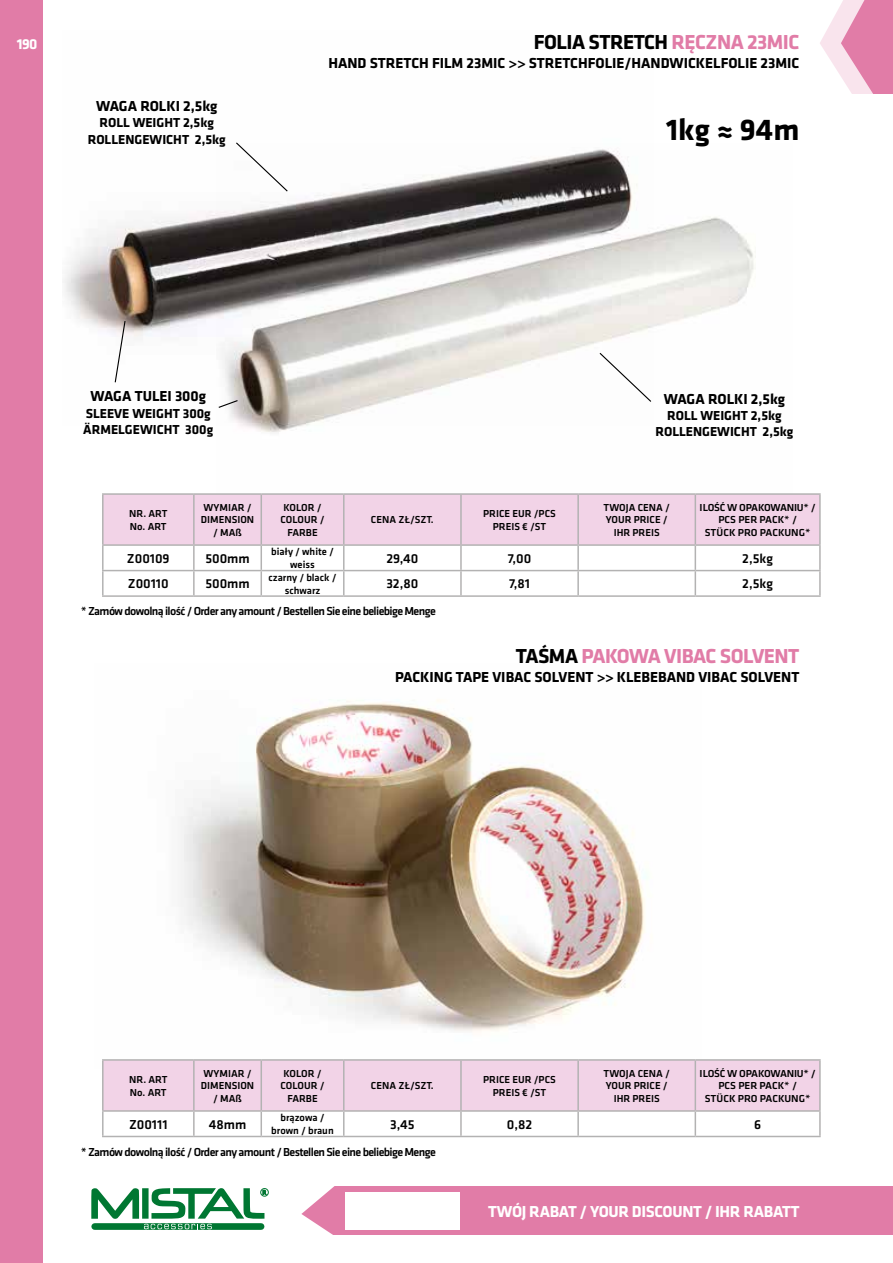
<style>
.page{position:relative;width:893px;height:1263px;background:#fff}
.page>*{position:absolute;margin:0;border:0;box-sizing:border-box;transform-origin:0 0}
.t1{font:700 31.2px "Klavika";color:#000}
.t2{font:700 21px "Klavika";letter-spacing:-.025em;color:#000}
.t3{font:700 21px "Klavika";letter-spacing:-.025em;color:#e17ca7}
.t4{font:700 16.5px "Klavika";letter-spacing:-.02em;color:#fff}
.t5{font:700 15px "Klavika";color:#000}
.t6{font:700 15px "Klavika";color:#fff}
.t7{font:700 13.5px/16.2px "Klavika";color:#000;text-align:center}
.t8{font:500 13.5px "Klavika";color:#000}
.t9{font:500 12px "Klavika";letter-spacing:-.05em;color:#000}
.t10{font:500 10.5px/12.6px "Klavika";color:#000;text-align:center}
.s1{color:#e17ca7}
.s2{color:#000}
</style>
<div class="page">
<div style="left:198px;top:1187px;width:695px;height:48px;background:#e17ca7"></div>
<div style="left:466px;top:0;width:427px;height:94px;background:#e17ca7"></div>
<svg style="left:466px;top:0;width:407px;height:94px;background:#fcf4f8"></svg>
<div style="left:0;top:0;width:43px;height:1263px;background:#e17ca7"></div>
<svg style="left:91px;top:1186px;width:246px;height:49px"></svg>
<div style="left:345px;top:1192px;width:115px;height:38px;background:#fff"></div>
<img style="left:180px;top:700px;width:467px;height:332px">
<img style="left:63px;top:31px;width:591px;height:308px">
<img style="left:216px;top:144px;width:540px;height:289px">
<hr style="left:102px;top:493px;width:92px;height:2px;background:#b3b2b2">
<hr style="left:102px;top:495px;width:2px;height:49px;background:#b3b2b2">
<hr style="left:261px;top:493px;width:83px;height:2px;background:#b3b2b2">
<hr style="left:194px;top:493px;width:67px;height:2px;background:#b3b2b2">
<hr style="left:344px;top:493px;width:117px;height:2px;background:#b3b2b2">
<hr style="left:461px;top:493px;width:117px;height:2px;background:#b3b2b2">
<hr style="left:578px;top:493px;width:117px;height:2px;background:#b3b2b2">
<hr style="left:695px;top:493px;width:126px;height:2px;background:#b3b2b2">
<hr style="left:819px;top:495px;width:2px;height:49px;background:#b3b2b2">
<hr style="left:819px;top:571px;width:2px;height:24px;background:#b3b2b2">
<hr style="left:695px;top:544px;width:126px;height:2px;background:#b3b2b2">
<hr style="left:819px;top:546px;width:2px;height:24px;background:#b3b2b2">
<hr style="left:695px;top:570px;width:126px;height:1px;background:#b3b2b2">
<hr style="left:695px;top:595px;width:126px;height:2px;background:#b3b2b2">
<hr style="left:578px;top:595px;width:117px;height:2px;background:#b3b2b2">
<hr style="left:461px;top:595px;width:117px;height:2px;background:#b3b2b2">
<hr style="left:344px;top:595px;width:117px;height:2px;background:#b3b2b2">
<hr style="left:261px;top:595px;width:83px;height:2px;background:#b3b2b2">
<hr style="left:194px;top:595px;width:67px;height:2px;background:#b3b2b2">
<svg style="left:103px;top:494px;width:717px;height:102px"></svg>
<hr style="left:194px;top:570px;width:67px;height:1px;background:#b3b2b2">
<hr style="left:102px;top:544px;width:92px;height:2px;background:#b3b2b2">
<hr style="left:102px;top:546px;width:2px;height:24px;background:#b3b2b2">
<hr style="left:193px;top:546px;width:2px;height:24px;background:#b3b2b2">
<hr style="left:102px;top:570px;width:92px;height:1px;background:#b3b2b2">
<hr style="left:102px;top:571px;width:2px;height:24px;background:#b3b2b2">
<hr style="left:193px;top:571px;width:2px;height:24px;background:#b3b2b2">
<hr style="left:102px;top:595px;width:92px;height:2px;background:#b3b2b2">
<hr style="left:102px;top:1059px;width:92px;height:2px;background:#b3b2b2">
<hr style="left:102px;top:1061px;width:2px;height:49px;background:#b3b2b2">
<hr style="left:261px;top:1059px;width:83px;height:2px;background:#b3b2b2">
<hr style="left:194px;top:1059px;width:67px;height:2px;background:#b3b2b2">
<hr style="left:344px;top:1059px;width:117px;height:2px;background:#b3b2b2">
<hr style="left:461px;top:1059px;width:117px;height:2px;background:#b3b2b2">
<hr style="left:578px;top:1059px;width:117px;height:2px;background:#b3b2b2">
<hr style="left:695px;top:1059px;width:126px;height:2px;background:#b3b2b2">
<hr style="left:819px;top:1061px;width:2px;height:49px;background:#b3b2b2">
<hr style="left:695px;top:1110px;width:126px;height:2px;background:#b3b2b2">
<hr style="left:819px;top:1112px;width:2px;height:24px;background:#b3b2b2">
<hr style="left:695px;top:1136px;width:126px;height:1px;background:#b3b2b2">
<hr style="left:578px;top:1136px;width:117px;height:1px;background:#b3b2b2">
<hr style="left:461px;top:1136px;width:117px;height:1px;background:#b3b2b2">
<hr style="left:344px;top:1136px;width:117px;height:1px;background:#b3b2b2">
<hr style="left:261px;top:1136px;width:83px;height:1px;background:#b3b2b2">
<svg style="left:103px;top:1060px;width:717px;height:76px"></svg>
<hr style="left:194px;top:1136px;width:67px;height:1px;background:#b3b2b2">
<hr style="left:102px;top:1110px;width:92px;height:2px;background:#b3b2b2">
<hr style="left:102px;top:1112px;width:2px;height:24px;background:#b3b2b2">
<hr style="left:193px;top:1112px;width:2px;height:24px;background:#b3b2b2">
<hr style="left:102px;top:1136px;width:92px;height:1px;background:#b3b2b2">
<svg style="left:114px;top:320px;width:12px;height:63px"></svg>
<svg style="left:598px;top:352px;width:54px;height:51px"></svg>
<svg style="left:235px;top:141px;width:54px;height:52px"></svg>
<svg style="left:217px;top:399px;width:22px;height:10px"></svg>
<h3 class="t6" style="left:17px;top:36px;width:22px">190</h3>
<h3 class="t5" style="left:96px;top:98px;width:123px">WAGA ROLKI 2,5kg</h3>
<p class="t7" style="left:88px;top:115px;width:139px">ROLL WEIGHT 2,5kg<br>ROLLENGEWICHT 2,5kg</p>
<h2 class="t2" style="left:534px;top:30px;width:267px">FOLIA STRETCH <span class="s1">RĘCZNA 23MIC</span></h2>
<h3 class="t5" style="left:328px;top:54px;width:472px">HAND STRETCH FILM 23MIC &gt;&gt; STRETCHFOLIE/HANDWICKELFOLIE 23MIC</h3>
<h1 class="t1" style="left:666px;top:113px;width:135px">1kg ≈ 94m</h1>
<h3 class="t5" style="left:90px;top:388px;width:117px">WAGA TULEI 300g</h3>
<p class="t7" style="left:83px;top:405px;width:131px;text-align:left">SLEEVE WEIGHT 300g<br>ÄRMELGEWICHT 300g</p>
<p class="t10" style="left:129px;top:508px;width:40px;text-align:left">NR. ART<br>No. ART</p>
<p class="t10" style="left:201px;top:501px;width:55px">WYMIAR /<br>DIMENSION / MAß</p>
<p class="t10" style="left:280px;top:501px;width:46px">KOLOR /<br>COLOUR /<br>FARBE</p>
<h3 class="t5" style="left:664px;top:390px;width:123px">WAGA ROLKI 2,5kg</h3>
<p class="t7" style="left:655px;top:407px;width:139px">ROLL WEIGHT 2,5kg<br>ROLLENGEWICHT 2,5kg</p>
<p class="t10" style="left:371px;top:514px;width:64px">CENA ZŁ/SZT.</p>
<p class="t10" style="left:483px;top:508px;width:74px">PRICE EUR /PCS<br>PREIS € /ST</p>
<p class="t10" style="left:604px;top:501px;width:68px">TWOJA CENA /<br>YOUR PRICE /<br>IHR PREIS</p>
<p class="t10" style="left:700px;top:501px;width:118px">ILOŚĆ W OPAKOWANIU* /<br>PCS PER PACK* /<br>STÜCK PRO PACKUNG*</p>
<p class="t8" style="left:127px;top:551px;width:44px">Z00109</p>
<p class="t8" style="left:205px;top:551px;width:46px">500mm</p>
<p class="t10" style="left:271px;top:546px;width:64px">biały / white / weiss</p>
<p class="t8" style="left:386px;top:551px;width:34px">29,40</p>
<p class="t8" style="left:508px;top:551px;width:25px">7,00</p>
<p class="t8" style="left:742px;top:551px;width:32px">2,5kg</p>
<p class="t8" style="left:128px;top:577px;width:42px">Z00110</p>
<p class="t8" style="left:205px;top:577px;width:46px">500mm</p>
<p class="t10" style="left:268px;top:571px;width:70px">czarny / black / schwarz</p>
<p class="t8" style="left:386px;top:577px;width:34px">32,80</p>
<p class="t8" style="left:509px;top:577px;width:22px">7,81</p>
<p class="t8" style="left:742px;top:577px;width:32px">2,5kg</p>
<p class="t9" style="left:81px;top:604px;width:356px">* Zamów dowolną ilość / Order any amount / Bestellen Sie eine beliebige Menge</p>
<h2 class="t3" style="left:516px;top:645px;width:285px"><span class="s2">TAŚMA</span> PAKOWA VIBAC SOLVENT</h2>
<h3 class="t5" style="left:395px;top:669px;width:406px">PACKING TAPE VIBAC SOLVENT &gt;&gt; KLEBEBAND VIBAC SOLVENT</h3>
<p class="t10" style="left:129px;top:1073px;width:40px;text-align:left">NR. ART<br>No. ART</p>
<p class="t10" style="left:201px;top:1067px;width:55px">WYMIAR /<br>DIMENSION / MAß</p>
<p class="t10" style="left:280px;top:1067px;width:46px">KOLOR /<br>COLOUR /<br>FARBE</p>
<p class="t10" style="left:371px;top:1080px;width:64px">CENA ZŁ/SZT.</p>
<p class="t10" style="left:483px;top:1073px;width:74px">PRICE EUR /PCS<br>PREIS € /ST</p>
<p class="t10" style="left:604px;top:1067px;width:68px">TWOJA CENA /<br>YOUR PRICE /<br>IHR PREIS</p>
<p class="t10" style="left:700px;top:1067px;width:118px">ILOŚĆ W OPAKOWANIU* /<br>PCS PER PACK* /<br>STÜCK PRO PACKUNG*</p>
<p class="t8" style="left:129px;top:1117px;width:40px">Z00111</p>
<p class="t8" style="left:209px;top:1117px;width:39px">48mm</p>
<p class="t10" style="left:271px;top:1112px;width:64px">brązowa / brown / braun</p>
<p class="t8" style="left:390px;top:1117px;width:26px">3,45</p>
<p class="t8" style="left:507px;top:1117px;width:27px">0,82</p>
<p class="t8" style="left:754px;top:1117px;width:9px">6</p>
<p class="t9" style="left:81px;top:1145px;width:356px">* Zamów dowolną ilość / Order any amount / Bestellen Sie eine beliebige Menge</p>
<h3 class="t4" style="left:488px;top:1202px;width:313px">TWÓJ RABAT / YOUR DISCOUNT / IHR RABATT</h3>
</div>
